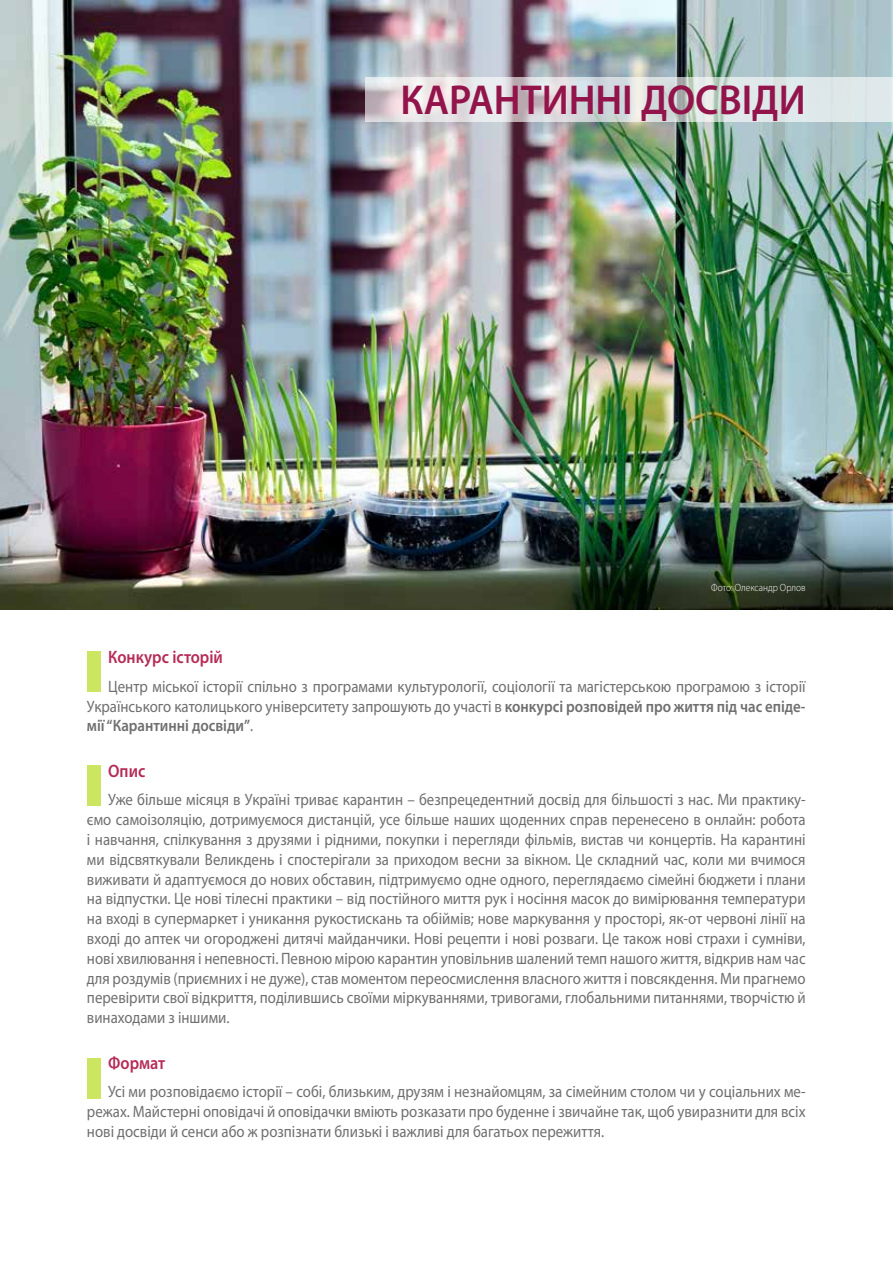
<style>
.page{position:relative;width:893px;height:1263px;background:#fff}
.page>*{position:absolute;margin:0;border:0;box-sizing:border-box;transform-origin:0 0}
.t1{font:600 42px "Myriad Pro";color:#92144a;scale:.95 1}
.t2{font:600 18px "Myriad Pro";color:#b62b57;scale:.9 1}
.t3{font:16.5px/19.8px "Myriad Pro";color:#706f6f;text-align:justify;scale:.9 1}
.t4{font:300 10.5px "Myriad Pro";color:#fff;scale:.9 1}
.s1{font-weight:600}
</style>
<div class="page">
<img style="left:0;top:0;width:893px;height:610px">
<div style="left:87px;top:651px;width:13px;height:41px;background:#cde661"></div>
<div style="left:87px;top:765px;width:13px;height:40px;background:#cde661"></div>
<div style="left:87px;top:1058px;width:13px;height:40px;background:#cde661"></div>
<svg style="left:365px;top:77px;width:528px;height:45px;background:#dbdee0"></svg>
<h1 class="t1" style="left:400px;top:74px;width:428px">КАРАНТИННІ ДОСВІДИ</h1>
<p class="t4" style="left:711px;top:581px;width:106px">Фото: Олександр Орлов</p>
<p class="t2" style="left:108px;top:646px;width:129px">Конкурс історій</p>
<p class="t3" style="left:87px;top:676px;width:800px;text-indent:21px">Центр міської історії спільно з програмами культурології, соціології та магістерською програмою з історії Українського католицького університету запрошують до участі в <span class="s1">конкурсі розповідей про життя під час епіде&shy;мії “Карантинні досвіди”</span>.</p>
<p class="t2" style="left:108px;top:759px;width:43px">Опис</p>
<p class="t3" style="left:87px;top:790px;width:800px;text-indent:21px">Уже більше місяця в Україні триває карантин – безпрецедентний досвід для більшості з нас. Ми практику&shy;ємо самоізоляцію, дотримуємося дистанцій, усе більше наших щоденних справ перенесено в онлайн: робота і навчання, спілкування з друзями і рідними, покупки і перегляди фільмів, вистав чи концертів. На карантині ми відсвяткували Великдень і спостерігали за приходом весни за вікном. Це складний час, коли ми вчимося виживати й адаптуємося до нових обставин, підтримуємо одне одного, переглядаємо сімейні бюджети і плани на відпустки. Це нові тілесні практики – від постійного миття рук і носіння масок до вимірювання температури на вході в супермаркет і уникання рукостискань та обіймів; нове маркування у просторі, як-от червоні лінії на вході до аптек чи огороджені дитячі майданчики. Нові рецепти і нові розваги. Це також нові страхи і сумніви, нові хвилювання і непевності. Певною мірою карантин уповільнив шалений темп нашого життя, відкрив нам час для роздумів (приємних і не дуже), став моментом переосмислення власного життя і повсякдення. Ми прагнемо перевірити свої відкриття, поділившись своїми міркуваннями, тривогами, глобальними питаннями, творчістю й винаходами з іншими.</p>
<p class="t2" style="left:108px;top:1051px;width:65px">Формат</p>
<p class="t3" style="left:87px;top:1081px;width:800px;text-indent:21px">Усі ми розповідаємо історії – собі, близьким, друзям і незнайомцям, за сімейним столом чи у соціальних ме&shy;режах. Майстерні оповідачі й оповідачки вміють розказати про буденне і звичайне так, щоб увиразнити для всіх нові досвіди й сенси або ж розпізнати близькі і важливі для багатьох пережиття.</p>
</div>
